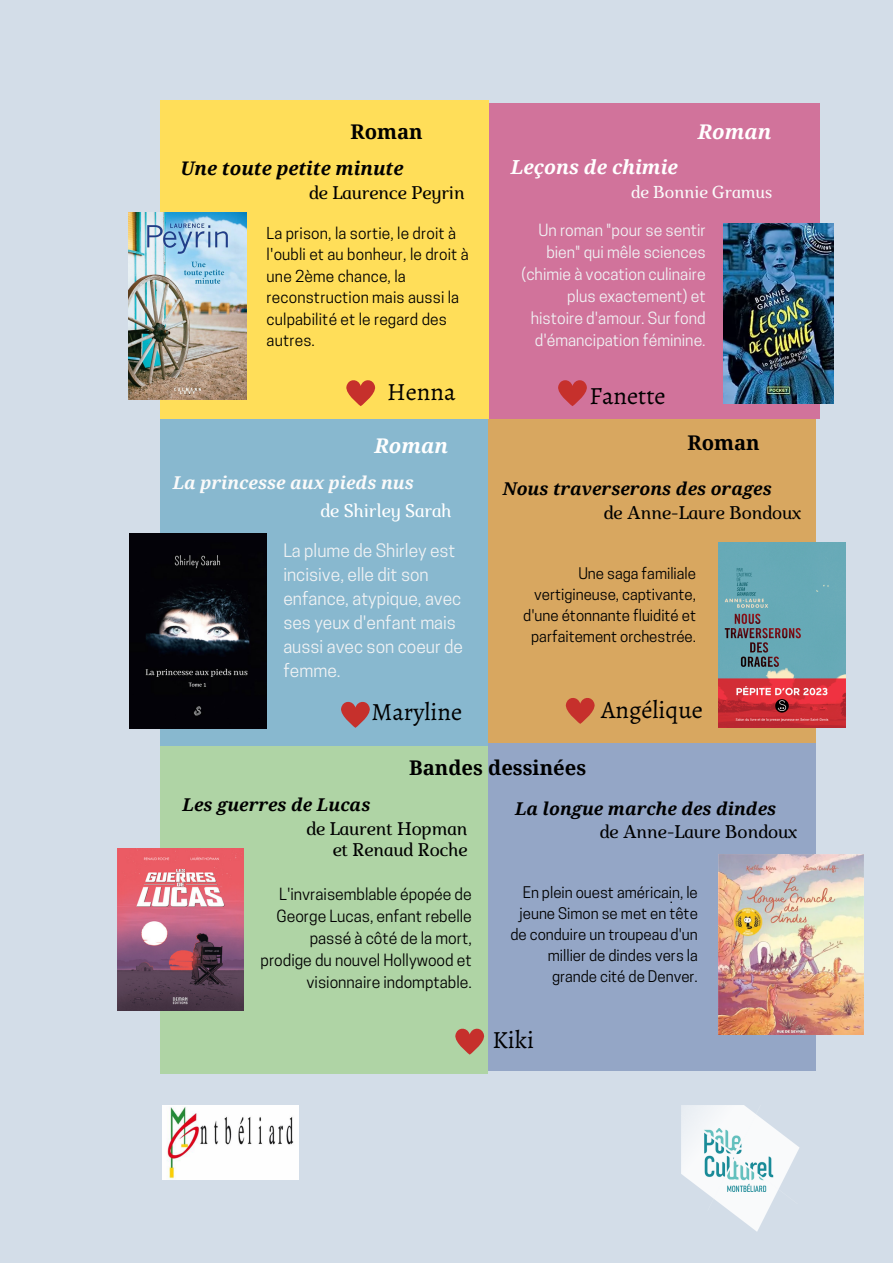
<style>
.page{position:relative;width:893px;height:1263px;background:#d3dde8}
.page>*{position:absolute;margin:0;border:0;box-sizing:border-box;transform-origin:0 0}
.t1{font:24.75px "Alegreya";color:#000}
.t2{font:700 20.25px "Noto Serif";color:#000}
.t3{font:italic 700 20.25px "Noto Serif";color:#fff}
.t4{font:italic 700 19.35px "Noto Serif";color:#fff}
.t5{font:italic 700 18.75px "Noto Serif";color:#000}
.t6{font:italic 18.3px/20.2px "Marta";color:#000;text-align:right}
.t7{font:italic 18.3px "Marta";color:#fff}
.t8{font:italic 700 17.62px "Noto Serif";color:#000}
.t9{font:italic 700 17.62px "Noto Serif";color:#fafafa}
.t10{font:17.4px/24.1px "Cooper Hewitt";color:#f0f2f4}
.t11{font:italic 17.25px "Marta";color:#fafafa}
.t12{font:15.83px/21.9px "Cooper Hewitt";color:#f0f2f4;text-align:right}
.t13{font:15.75px/21.8px "Cooper Hewitt";color:#000;text-align:right}
.t14{font:15.52px/21.5px "Cooper Hewitt";letter-spacing:.01em;color:#000}
.t15{font:15.08px/20.9px "Cooper Hewitt";color:#000;text-align:right}
</style>
<div class="page">
<div style="left:488px;top:103px;width:332px;height:316px;background:#d1739b"></div>
<div style="left:160px;top:101px;width:328px;height:324px;background:#ffde59"></div>
<div style="left:161px;top:419px;width:327px;height:326px;background:#88b8cf"></div>
<div style="left:488px;top:419px;width:328px;height:327px;background:#d8a760"></div>
<div style="left:160px;top:746px;width:328px;height:328px;background:#afd4a5"></div>
<div style="left:488px;top:744px;width:328px;height:327px;background:#94a6c6"></div>
<img style="left:682px;top:1106px;width:118px;height:126px">
<img style="left:163px;top:1106px;width:135px;height:73px">
<svg style="left:341px;top:701px;width:29px;height:27px"></svg>
<svg style="left:565px;top:698px;width:30px;height:26px"></svg>
<svg style="left:455px;top:1028px;width:30px;height:27px"></svg>
<svg style="left:346px;top:380px;width:30px;height:26px"></svg>
<img style="left:129px;top:213px;width:117px;height:187px">
<img style="left:723px;top:224px;width:110px;height:180px">
<svg style="left:558px;top:380px;width:29px;height:26px"></svg>
<img style="left:129px;top:533px;width:138px;height:195px">
<img style="left:718px;top:543px;width:127px;height:184px">
<img style="left:117px;top:849px;width:127px;height:161px">
<img style="left:718px;top:854px;width:145px;height:180px">
<p class="t2" style="left:350px;top:117px;width:74px">Roman</p>
<p class="t5" style="left:180px;top:155px;width:224px">Une toute petite minute</p>
<p class="t6" style="left:309px;top:184px;width:157px">de Laurence Peyrin</p>
<h5 class="t14" style="left:267px;top:224px;width:204px">La prison, la sortie, le droit à l'oubli et au bonheur, le droit à une 2ème chance, la reconstruction mais aussi la culpabilité et le regard des autres.</h5>
<h1 class="t1" style="left:387px;top:375px;width:70px">Henna</h1>
<p class="t3" style="left:375px;top:432px;width:75px">Roman</p>
<h3 class="t9" style="left:173px;top:470px;width:243px">La princesse aux pieds nus</h3>
<h4 class="t7" style="left:320px;top:504px;width:133px">de Shirley Sarah</h4>
<h4 class="t10" style="left:283px;top:540px;width:181px">La plume de Shirley est incisive, elle dit son enfance, atypique, avec ses yeux d'enfant mais aussi avec son coeur de femme.</h4>
<p class="t1" style="left:371px;top:695px;width:92px">Maryline</p>
<h1 class="t4" style="left:511px;top:154px;width:168px">Leçons de chimie</h1>
<h2 class="t3" style="left:698px;top:117px;width:75px">Roman</h2>
<p class="t11" style="left:631px;top:185px;width:142px">de Bonnie Gramus</p>
<h4 class="t12" style="left:521px;top:221px;width:186px">Un roman "pour se sentir bien" qui mêle sciences (chimie à vocation culinaire plus exactement) et histoire d'amour. Sur fond d'émancipation féminine.</h4>
<p class="t1" style="left:589px;top:379px;width:78px">Fanette</p>
<h3 class="t2" style="left:687px;top:428px;width:74px">Roman</h3>
<p class="t8" style="left:503px;top:476px;width:270px">Nous traverserons des orages</p>
<p class="t6" style="left:604px;top:505px;width:199px">de Anne-Laure Bondoux</p>
<p class="t15" style="left:523px;top:565px;width:174px">Une saga familiale vertigineuse, captivante, d'une étonnante fluidité et parfaitement orchestrée.</p>
<h3 class="t1" style="left:601px;top:692px;width:103px">Angélique</h3>
<p class="t2" style="left:409px;top:753px;width:178px">Bandes dessinées</p>
<p class="t8" style="left:183px;top:792px;width:189px">Les guerres de Lucas</p>
<p class="t8" style="left:515px;top:796px;width:263px">La longue marche des dindes</p>
<p class="t6" style="left:599px;top:823px;width:199px">de Anne-Laure Bondoux</p>
<p class="t6" style="left:306px;top:821px;width:163px">de Laurent Hopman et Renaud Roche</p>
<h4 class="t13" style="left:261px;top:885px;width:213px">L'invraisemblable épopée de<br>George Lucas, enfant rebelle passé à côté de la mort, prodige du nouvel Hollywood et visionnaire indomptable.</h4>
<h3 class="t15" style="left:510px;top:884px;width:189px">En plein ouest américain, le jeune Simon se met en tête de conduire un troupeau d'un millier de dindes vers la grande cité de Denver.</h3>
<h2 class="t15" style="left:670px;top:889px;width:5px">.</h2>
<h4 class="t1" style="left:492px;top:1022px;width:43px">Kiki</h4>
</div>
